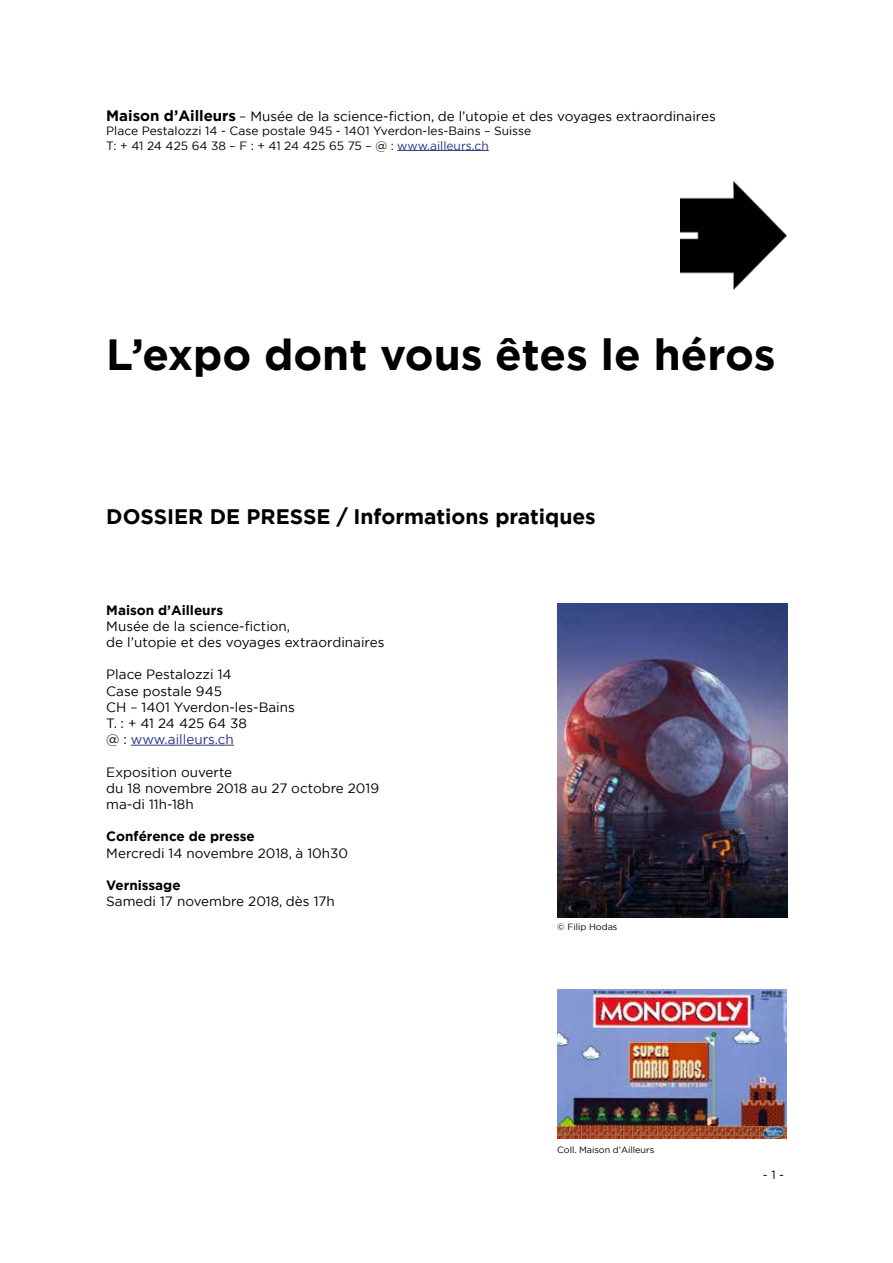
<style>
.page{position:relative;width:893px;height:1263px;background:#fff}
.page>*{position:absolute;margin:0;border:0;box-sizing:border-box;transform-origin:0 0}
.t1{font:700 43.5px "Gotham";color:#000}
.t2{font:700 21px "Gotham";color:#000}
.t3{font:13.5px/16.2px "Gotham";color:#000}
.t4{font:700 13.5px "Gotham";color:#000}
.t5{font:12px/14.4px "Gotham";color:#000}
.t6{font:9px "Gotham";color:#000}
.s1{font-weight:700;font-size:15px}
.s2{color:#283583}
</style>
<div class="page">
<hr style="left:397px;top:150px;width:92px;height:1px;background:#283583">
<img style="left:680px;top:182px;width:107px;height:107px">
<hr style="left:131px;top:745px;width:103px;height:1px;background:#283583">
<img style="left:557px;top:604px;width:230px;height:313px">
<img style="left:557px;top:989px;width:230px;height:149px">
<p class="t3" style="left:106px;top:108px;width:611px"><span class="s1">Maison d’Ailleurs</span> – Musée de la science-fiction, de l’utopie et des voyages extraordinaires</p>
<p class="t5" style="left:106px;top:123px;width:426px">Place Pestalozzi 14 - Case postale 945 - 1401 Yverdon-les-Bains – Suisse<br>T: + 41 24 425 64 38 – F : + 41 24 425 65 75 – @ : <span class="s2">www.ailleurs.ch</span></p>
<h1 class="t1" style="left:106px;top:325px;width:671px">L’expo dont vous êtes le héros</h1>
<h2 class="t2" style="left:106px;top:502px;width:491px">DOSSIER DE PRESSE / Informations pratiques</h2>
<p class="t4" style="left:106px;top:601px;width:118px">Maison d’Ailleurs</p>
<p class="t3" style="left:106px;top:618px;width:280px">Musée de la science-fiction,<br>de l’utopie et des voyages extraordinaires</p>
<p class="t3" style="left:106px;top:666px;width:190px">Place Pestalozzi 14<br>Case postale 945<br>CH – 1401 Yverdon-les-Bains<br>T. : + 41 24 425 64 38<br>@ : <span class="s2">www.ailleurs.ch</span></p>
<p class="t3" style="left:106px;top:763px;width:274px">Exposition ouverte<br>du 18 novembre 2018 au 27 octobre 2019 ma-di 11h-18h</p>
<p class="t4" style="left:106px;top:828px;width:150px">Conférence de presse</p>
<p class="t3" style="left:106px;top:844px;width:243px">Mercredi 14 novembre 2018, à 10h30</p>
<p class="t4" style="left:106px;top:876px;width:76px">Vernissage</p>
<p class="t3" style="left:106px;top:893px;width:230px">Samedi 17 novembre 2018, dès 17h</p>
<p class="t6" style="left:557px;top:921px;width:62px">© Filip Hodas</p>
<p class="t6" style="left:557px;top:1144px;width:98px">Coll. Maison d’Ailleurs</p>
<p class="t5" style="left:763px;top:1167px;width:23px">- 1 -</p>
</div>
